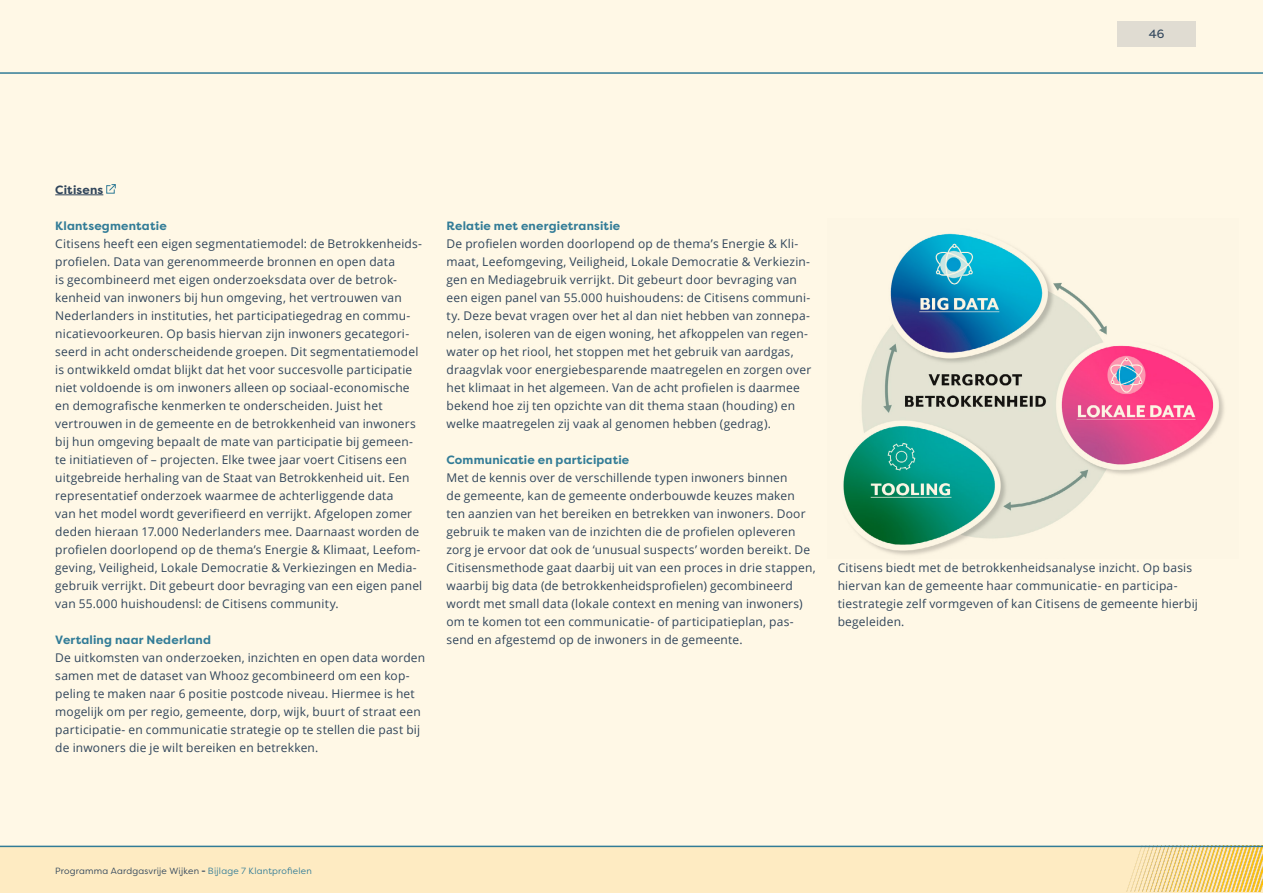
<style>
.page{position:relative;width:1263px;height:893px;background:#fff}
.page>*{position:absolute;margin:0;border:0;box-sizing:border-box;transform-origin:0 0}
.t1{font:12px/18px "Open Sans";letter-spacing:.015em;color:#30455b}
.t2{font:700 12px "Filson Pro";letter-spacing:.015em;color:#327c97}
.t3{font:700 12px "Filson Pro";letter-spacing:.015em;color:#30455b}
.t4{font:12px "Filson Pro";color:#30455b}
.t5{font:9px "Filson Pro";letter-spacing:.02em;color:#30455b}
.s1{font-weight:700}
.s2{color:#327c97}
</style>
<div class="page">
<div style="left:0;top:0;width:1263px;height:853px;background:#fff8e6"></div>
<div style="left:0;top:847px;width:1263px;height:46px;background:#feebc2"></div>
<img style="left:1118px;top:847px;width:145px;height:45px">
<hr style="left:0;top:846px;width:1263px;height:1px;background:#327c97">
<div style="left:1117px;top:21px;width:79px;height:26px;background:#e0dcd2"></div>
<hr style="left:0;top:72px;width:1263px;height:2px;background:#327c97">
<hr style="left:55px;top:195px;width:48px;height:1px;background:#30455b">
<svg style="left:106px;top:184px;width:10px;height:10px"></svg>
<img style="left:843px;top:233px;width:381px;height:322px">
<p class="t4" style="left:1149px;top:26px;width:17px">46</p>
<p class="t3" style="left:55px;top:182px;width:50px">Citisens</p>
<p class="t2" style="left:55px;top:218px;width:113px">Klantsegmentatie</p>
<p class="t1" style="left:55px;top:234px;width:369px">Citisens heeft een eigen segmentatiemodel: de Betrokkenheids&shy;profielen. Data van gerenommeerde bronnen en open data<br>is gecombineerd met eigen onderzoeksdata over de betrok&shy;kenheid van inwoners bij hun omgeving, het vertrouwen van Nederlanders in instituties, het participatiegedrag en commu&shy;nicatievoorkeuren. Op basis hiervan zijn inwoners gecategori&shy;seerd in acht onderscheidende groepen. Dit segmentatiemodel is ontwikkeld omdat blijkt dat het voor succesvolle participatie niet voldoende is om inwoners alleen op sociaal-economische en demografische kenmerken te onderscheiden. Juist het vertrouwen in de gemeente en de betrokkenheid van inwoners bij hun omgeving bepaalt de mate van participatie bij gemeen&shy;te initiatieven of – projecten. Elke twee jaar voert Citisens een uitgebreide herhaling van de Staat van Betrokkenheid uit. Een representatief onderzoek waarmee de achterliggende data<br>van het model wordt geverifieerd en verrijkt. Afgelopen zomer deden hieraan 17.000 Nederlanders mee. Daarnaast worden de profielen doorlopend op de thema’s Energie &amp; Klimaat, Leefom&shy;geving, Veiligheid, Lokale Democratie &amp; Verkiezingen en Media&shy;gebruik verrijkt. Dit gebeurt door bevraging van een eigen panel van 55.000 huishoudensl: de Citisens community.</p>
<p class="t2" style="left:55px;top:632px;width:157px">Vertaling naar Nederland</p>
<p class="t1" style="left:55px;top:648px;width:371px">De uitkomsten van onderzoeken, inzichten en open data worden samen met de dataset van Whooz gecombineerd om een kop&shy;peling te maken naar 6 positie postcode niveau. Hiermee is het mogelijk om per regio, gemeente, dorp, wijk, buurt of straat een participatie- en communicatie strategie op te stellen die past bij de inwoners die je wilt bereiken en betrekken.</p>
<p class="t2" style="left:446px;top:218px;width:175px">Relatie met energietransitie</p>
<p class="t1" style="left:446px;top:234px;width:366px">De profielen worden doorlopend op de thema’s Energie &amp; Kli&shy;maat, Leefomgeving, Veiligheid, Lokale Democratie &amp; Verkiezin&shy;gen en Mediagebruik verrijkt. Dit gebeurt door bevraging van een eigen panel van 55.000 huishoudens: de Citisens communi&shy;ty. Deze bevat vragen over het al dan niet hebben van zonnepa&shy;nelen, isoleren van de eigen woning, het afkoppelen van regen&shy;water op het riool, het stoppen met het gebruik van aardgas, draagvlak voor energiebesparende maatregelen en zorgen over het klimaat in het algemeen. Van de acht profielen is daarmee bekend hoe zij ten opzichte van dit thema staan (houding) en welke maatregelen zij vaak al genomen hebben (gedrag).</p>
<p class="t2" style="left:446px;top:452px;width:184px">Communicatie en participatie</p>
<p class="t1" style="left:446px;top:468px;width:371px">Met de kennis over de verschillende typen inwoners binnen<br>de gemeente, kan de gemeente onderbouwde keuzes maken ten aanzien van het bereiken en betrekken van inwoners. Door gebruik te maken van de inzichten die de profielen opleveren zorg je ervoor dat ook de ‘unusual suspects’ worden bereikt. De Citisensmethode gaat daarbij uit van een proces in drie stappen, waarbij big data (de betrokkenheidsprofielen) gecombineerd wordt met small data (lokale context en mening van inwoners) om te komen tot een communicatie- of participatieplan, pas&shy;send en afgestemd op de inwoners in de gemeente.</p>
<p class="t1" style="left:838px;top:558px;width:362px">Citisens biedt met de betrokkenheidsanalyse inzicht. Op basis hiervan kan de gemeente haar communicatie- en participa&shy;tiestrategie zelf vormgeven of kan Citisens de gemeente hierbij begeleiden.</p>
<p class="t5" style="left:55px;top:865px;width:258px">Programma Aardgasvrije Wijken <span class="s1">-</span> <span class="s2">Bijlage 7 Klantprofielen</span></p>
</div>
